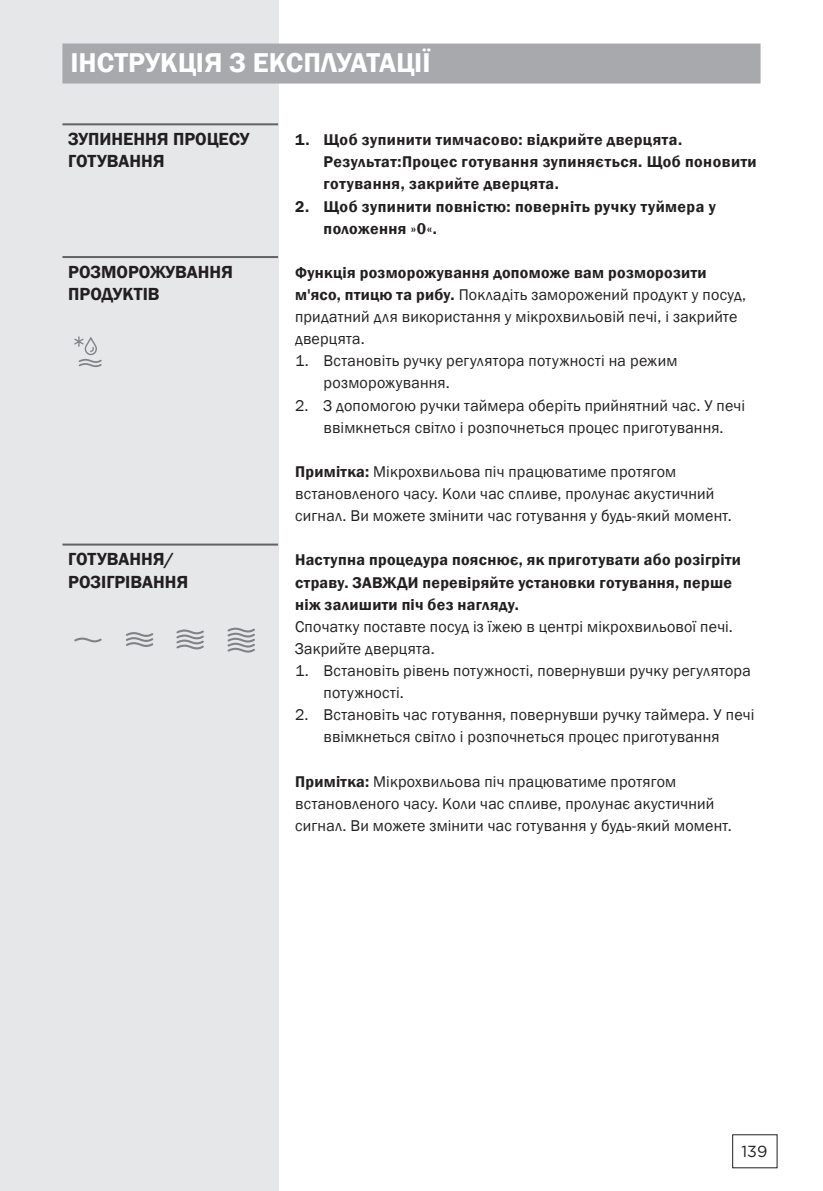
<style>
.page{position:relative;width:823px;height:1191px;background:#fff}
.page>*{position:absolute;margin:0;border:0;box-sizing:border-box;transform-origin:0 0}
.naslov_1{font:600 28px "Franklin Gothic";color:#fff}
.t1{font:600 18px/22.2px "Franklin Gothic";color:#231f20}
.besedilo{font:16px/22.2px "Franklin Gothic";letter-spacing:.015em;color:#231f20}
.seznam_stevilke{font:16px/22.2px "Franklin Gothic";letter-spacing:.015em;color:#231f20}
.seznam_stevilke-2{font:600 16px/22.2px "Franklin Gothic";letter-spacing:.03em;color:#231f20}
.besedilo-2{font:600 16px/22.2px "Franklin Gothic";letter-spacing:.02em;color:#231f20}
.t2{font:16px "Gotham";color:#231f20}
.s1{font-weight:600}
</style>
<div class="page">
<div style="left:0;top:0;width:278px;height:1191px;background:#e6e7e9"></div>
<hr style="left:62px;top:123px;width:216px;height:2px;background:#636366">
<hr style="left:62px;top:256px;width:216px;height:2px;background:#636366">
<svg style="left:74px;top:336px;width:28px;height:31px"></svg>
<hr style="left:62px;top:543px;width:216px;height:2px;background:#636366">
<svg style="left:74px;top:637px;width:28px;height:5px"></svg>
<svg style="left:126px;top:632px;width:27px;height:15px"></svg>
<svg style="left:176px;top:629px;width:28px;height:20px"></svg>
<svg style="left:227px;top:627px;width:28px;height:25px"></svg>
<div style="left:62px;top:44px;width:698px;height:40px;background:#a8a9ad"></div>
<p class="naslov_1" style="left:70px;top:46px;width:361px">ІНСТРУКЦІЯ З ЕКСПЛУАТАЦІЇ</p>
<p class="t1" style="left:68px;top:128px;width:183px">ЗУПИНЕННЯ ПРОЦЕСУ<br>ГОТУВАННЯ</p>
<p class="t1" style="left:68px;top:261px;width:166px">РОЗМОРОЖУВАННЯ<br>ПРОДУКТІВ</p>
<p class="t1" style="left:68px;top:548px;width:122px">ГОТУВАННЯ/<br>РОЗІГРІВАННЯ</p>
<p class="seznam_stevilke-2" style="left:323px;top:129px;width:434px;text-indent:-28px">1. Щоб зупинити тимчасово: відкрийте дверцята.<br>Результат:Процес готування зупиняється. Щоб поновити готування, закрийте дверцята.</p>
<p class="seznam_stevilke-2" style="left:323px;top:195px;width:393px;text-indent:-28px">2. Щоб зупинити повністю: поверніть ручку туймера у положення »0«.</p>
<p class="besedilo" style="left:295px;top:262px;width:452px"><span class="s1">Функція розморожування допоможе вам розморозити м'ясо, птицю та рибу.</span> Покладіть заморожений продукт у посуд, придатний для використання у мікрохвильовій печі, і закрийте дверцята.</p>
<p class="seznam_stevilke" style="left:323px;top:350px;width:355px;text-indent:-28px">1. Встановіть ручку регулятора потужності на режим розморожування.</p>
<p class="seznam_stevilke" style="left:295px;top:394px;width:451px;text-align:center">2. З допомогою ручки таймера оберіть прийнятний час. У печі ввімкнеться світло і розпочнеться процес приготування.</p>
<p class="besedilo" style="left:295px;top:461px;width:438px"><span class="s1">Примітка:</span> Мікрохвильова піч працюватиме протягом встановленого часу. Коли час спливе, пролунає акустичний сигнал. Ви можете змінити час готування у будь-який момент.</p>
<p class="besedilo-2" style="left:295px;top:549px;width:447px">Наступна процедура пояснює, як приготувати або розігріти страву. ЗАВЖДИ перевіряйте установки готування, перше ніж залишити піч без нагляду.</p>
<p class="besedilo" style="left:295px;top:615px;width:439px">Спочатку поставте посуд із їжею в центрі мікрохвильової печі.</p>
<p class="besedilo" style="left:295px;top:638px;width:141px">Закрийте дверцята.</p>
<p class="seznam_stevilke" style="left:323px;top:660px;width:428px;text-indent:-28px">1. Встановіть рівень потужності, повернувши ручку регулятора потужності.</p>
<p class="seznam_stevilke" style="left:295px;top:704px;width:460px;text-align:center">2. Встановіть час готування, повернувши ручку таймера. У печі ввімкнеться світло і розпочнеться процес приготування</p>
<p class="besedilo" style="left:295px;top:770px;width:438px"><span class="s1">Примітка:</span> Мікрохвильова піч працюватиме протягом встановленого часу. Коли час спливе, пролунає акустичний сигнал. Ви можете змінити час готування у будь-який момент.</p>
<p class="t2" style="left:741px;top:1140px;width:27px">139</p>
</div>
